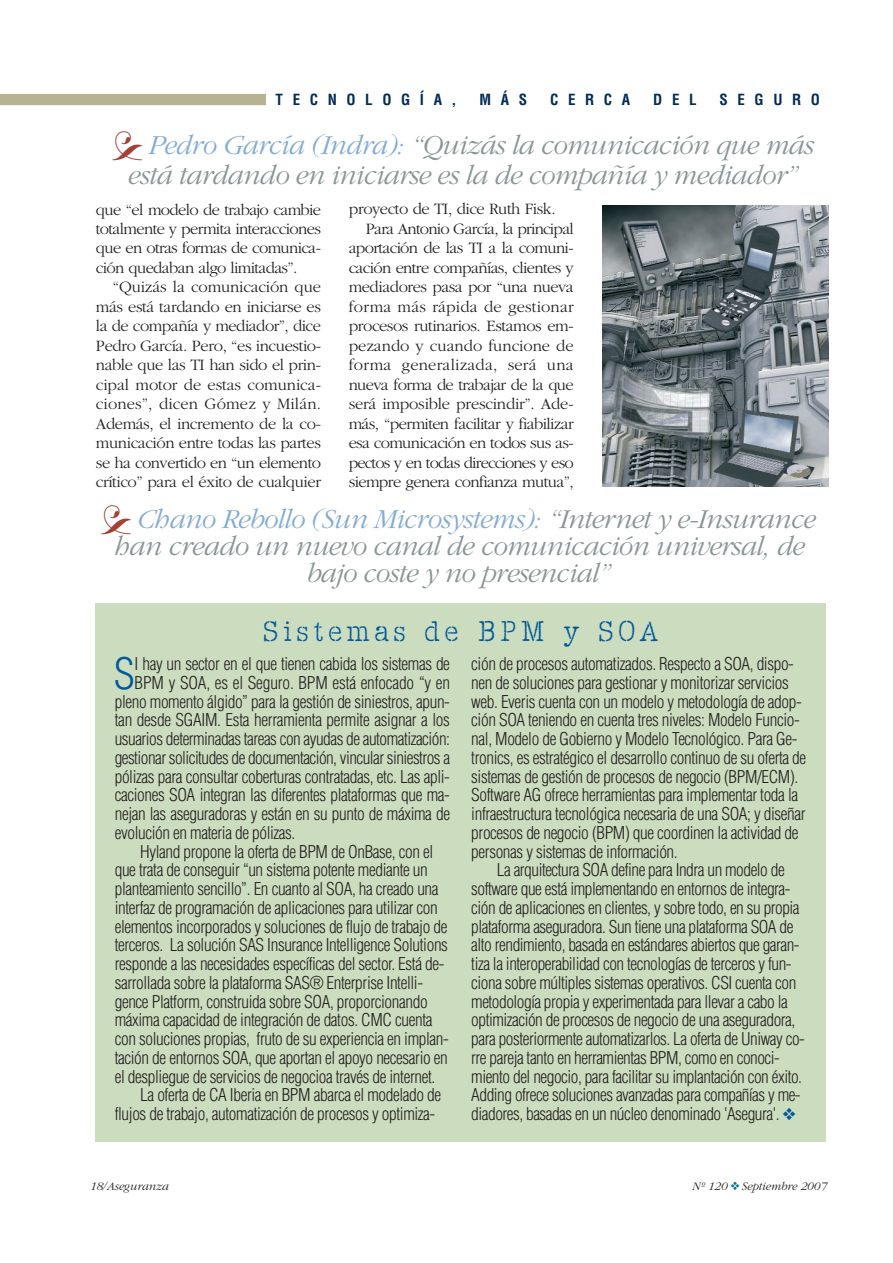
<style>
.page{position:relative;width:893px;height:1263px;background:#fff}
.page>*{position:absolute;margin:0;border:0;box-sizing:border-box;transform-origin:0 0}
.t1{font:300 condensed 42.15px "Helvetica";color:#00599b}
.t2{font:30px "Sayer Interview";letter-spacing:.15em;color:#00599b}
.t3{font:italic 300 28.5px/29.2px "Garamond";letter-spacing:-.03em;color:#8a9595}
.t4{font:italic 300 28.5px "Garamond";letter-spacing:-.025em;color:#83acd5}
.t5{font:300 condensed 17.25px/18.8px "Helvetica";letter-spacing:-.02em;color:#231f20}
.t6{font:300 16.5px/19.5px "Garamond";letter-spacing:-.035em;color:#231f20;text-align:justify}
.t7{font:300 16.5px "Garamond";letter-spacing:.01em;color:#231f20}
.t8{font:300 16.5px "Garamond";letter-spacing:-.01em;color:#231f20}
.t9{font:300 16.5px "Garamond";color:#231f20}
.t10{font:700 condensed 15px "Helvetica";letter-spacing:.64em;color:#002c56}
.t11{font:italic 300 12px "Garamond";color:#231f20}
.s1{color:#83acd5}
.s2{color:#8a9595}
.s3{color:#00599b}
.s4{color:#0b7393}
</style>
<div class="page">
<div style="left:0;top:94px;width:266px;height:11px;background:#b6b292"></div>
<div style="left:95px;top:603px;width:731px;height:539px;background:#ccddbf"></div>
<img style="left:603px;top:205px;width:225px;height:282px">
<p class="t10" style="left:275px;top:94px;width:182px">TECNOLOGÍA,</p>
<p class="t10" style="left:479px;top:94px;width:49px">MÁS</p>
<p class="t10" style="left:550px;top:94px;width:82px">CERCA</p>
<p class="t10" style="left:653px;top:94px;width:45px">DEL</p>
<p class="t10" style="left:719px;top:94px;width:102px">SEGURO</p>
<h3 class="t3" style="left:127px;top:133px;width:687px;text-indent:20px"><span class="s1">Pedro García (Indra):</span> “Quizás la comunicación que más está tardando en iniciarse es la de compañía y mediador”</h3>
<p class="t6" style="left:96px;top:201px;width:226px">que “el modelo de trabajo cambie totalmente y permita interacciones que en otras formas de comunica&shy;ción quedaban algo limitadas”.</p>
<p class="t6" style="left:96px;top:279px;width:226px;text-indent:17px">“Quizás la comunicación que más está tardando en iniciarse es la de compañía y mediador”, dice Pedro García. Pero, “es incuestio&shy;nable que las TI han sido el prin&shy;cipal motor de estas comunica&shy;ciones”, dicen Gómez y Milán.<br>Además, el incremento de la co&shy;municación entre todas las partes se ha convertido en “un elemento crítico” para el éxito de cualquier</p>
<p class="t6" style="left:348px;top:201px;width:208px">proyecto de TI, dice Ruth Fisk.</p>
<p class="t6" style="left:365px;top:220px;width:209px">Para Antonio García, la principal</p>
<p class="t6" style="left:348px;top:240px;width:226px">aportación de las TI a la comuni-</p>
<p class="t6" style="left:348px;top:259px;width:226px">cación entre compañías, clientes y</p>
<p class="t6" style="left:348px;top:279px;width:226px">mediadores pasa por “una nueva</p>
<p class="t7" style="left:348px;top:300px;width:226px">forma más rápida de gestionar</p>
<p class="t6" style="left:348px;top:318px;width:226px">procesos rutinarios. Estamos em-</p>
<p class="t9" style="left:348px;top:339px;width:226px">pezando y cuando funcione de</p>
<p class="t7" style="left:348px;top:359px;width:226px">forma generalizada, será una</p>
<p class="t6" style="left:348px;top:376px;width:226px">nueva forma de trabajar de la que</p>
<p class="t8" style="left:348px;top:398px;width:226px">será imposible prescindir”. Ade-</p>
<p class="t6" style="left:348px;top:415px;width:226px">más, “permiten facilitar y fiabilizar</p>
<p class="t6" style="left:348px;top:435px;width:226px">esa comunicación en todos sus as-</p>
<p class="t6" style="left:348px;top:454px;width:226px">pectos y en todas direcciones y eso</p>
<p class="t6" style="left:348px;top:474px;width:226px">siempre genera confianza mutua”,</p>
<h3 class="t4" style="left:136px;top:508px;width:680px">Chano Rebollo (Sun Microsystems): <span class="s2">“Internet y e-Insurance</span></h3>
<h3 class="t3" style="left:113px;top:534px;width:692px">han creado un nuevo canal de comunicación universal, de</h3>
<h3 class="t3" style="left:305px;top:561px;width:305px">bajo coste y no presencial”</h3>
<h2 class="t2" style="left:263px;top:620px;width:396px">Sistemas de BPM y SOA</h2>
<h1 class="t1" style="left:114px;top:657px;width:23px">S</h1>
<p class="t5" style="left:135px;top:656px;width:317px">I hay un sector en el que tienen cabida los sistemas de</p>
<p class="t5" style="left:471px;top:656px;width:336px">ción de procesos automatizados. Respecto a SOA, dispo&shy;nen de soluciones para gestionar y monitorizar servicios web. Everis cuenta con un modelo y metodología de adop&shy;ción SOA teniendo en cuenta tres niveles: Modelo Funcio&shy;nal, Modelo de Gobierno y Modelo Tecnológico. Para Ge&shy;tronics, es estratégico el desarrollo continuo de su oferta de sistemas de gestión de procesos de negocio (BPM/ECM).<br>Software AG ofrece herramientas para implementar toda la infraestructura tecnológica necesaria de una SOA; y diseñar procesos de negocio (BPM) que coordinen la actividad de personas y sistemas de información.</p>
<p class="t5" style="left:471px;top:862px;width:335px;text-indent:26px">La arquitectura SOA define para Indra un modelo de software que está implementando en entornos de integra&shy;ción de aplicaciones en clientes, y sobre todo, en su propia plataforma aseguradora. Sun tiene una plataforma SOA de alto rendimiento, basada en estándares abiertos que garan&shy;tiza la interoperabilidad con tecnologías de terceros y fun&shy;ciona sobre múltiples sistemas operativos. CSI cuenta con metodología propia y experimentada para llevar a cabo la optimización de procesos de negocio de una aseguradora, para posteriormente automatizarlos. La oferta de Uniway co&shy;rre pareja tanto en herramientas BPM, como en conoci&shy;miento del negocio, para facilitar su implantación con éxito.<br>Adding ofrece soluciones avanzadas para compañías y me&shy;diadores, basadas en un núcleo denominado 'Asegura'. <span class="s3">❖</span></p>
<p class="t5" style="left:135px;top:675px;width:317px">BPM y SOA, es el Seguro. BPM está enfocado “y en</p>
<p class="t5" style="left:115px;top:693px;width:337px">pleno momento álgido” para la gestión de siniestros, apun-</p>
<p class="t5" style="left:115px;top:712px;width:337px">tan desde SGAIM. Esta herramienta permite asignar a los</p>
<p class="t5" style="left:115px;top:731px;width:337px">usuarios determinadas tareas con ayudas de automatización:</p>
<p class="t5" style="left:115px;top:750px;width:337px">gestionar solicitudes de documentación, vincular siniestros a</p>
<p class="t5" style="left:115px;top:768px;width:337px">pólizas para consultar coberturas contratadas, etc. Las apli-</p>
<p class="t5" style="left:115px;top:787px;width:337px">caciones SOA integran las diferentes plataformas que ma-</p>
<p class="t5" style="left:115px;top:806px;width:337px">nejan las aseguradoras y están en su punto de máxima de</p>
<p class="t5" style="left:115px;top:825px;width:182px">evolución en materia de pólizas.</p>
<p class="t5" style="left:140px;top:843px;width:294px">Hyland propone la oferta de BPM de OnBase, con el</p>
<p class="t5" style="left:115px;top:862px;width:314px">que trata de conseguir “un sistema potente mediante un</p>
<p class="t5" style="left:115px;top:881px;width:325px">planteamiento sencillo”. En cuanto al SOA, ha creado una</p>
<p class="t5" style="left:115px;top:900px;width:324px">interfaz de programación de aplicaciones para utilizar con</p>
<p class="t5" style="left:115px;top:918px;width:334px">elementos incorporados y soluciones de flujo de trabajo de</p>
<p class="t5" style="left:115px;top:937px;width:335px">terceros. La solución SAS Insurance Intelligence Solutions</p>
<p class="t5" style="left:115px;top:956px;width:331px">responde a las necesidades específicas del sector. Está de-</p>
<p class="t5" style="left:115px;top:975px;width:310px">sarrollada sobre la plataforma SAS® Enterprise Intelli-</p>
<p class="t5" style="left:115px;top:993px;width:314px">gence Platform, construida sobre SOA, proporcionando</p>
<p class="t5" style="left:115px;top:1012px;width:319px">máxima capacidad de integración de datos. CMC cuenta</p>
<p class="t5" style="left:115px;top:1031px;width:336px">con soluciones propias, fruto de su experiencia en implan-</p>
<p class="t5" style="left:115px;top:1050px;width:334px">tación de entornos SOA, que aportan el apoyo necesario en</p>
<p class="t5" style="left:115px;top:1068px;width:322px">el despliegue de servicios de negocioa través de internet.</p>
<p class="t5" style="left:140px;top:1087px;width:302px">La oferta de CA Iberia en BPM abarca el modelado de</p>
<p class="t5" style="left:115px;top:1106px;width:322px">flujos de trabajo, automatización de procesos y optimiza-</p>
<p class="t11" style="left:89px;top:1182px;width:80px">18/Aseguranza</p>
<p class="t11" style="left:691px;top:1182px;width:136px">Nº 120 <span class="s4">❖</span>Septiembre 2007</p>
</div>
